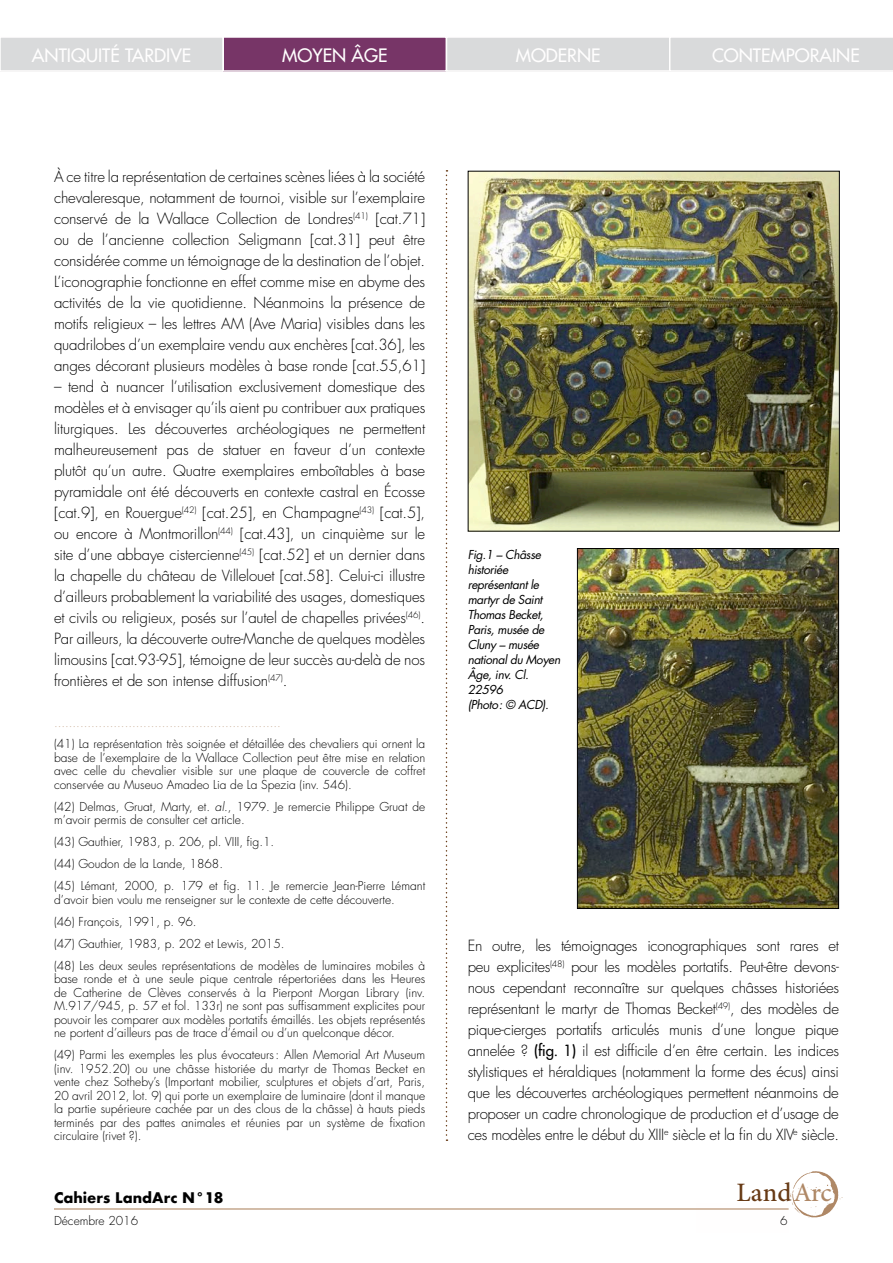
<style>
.page{position:relative;width:893px;height:1263px;background:#fff}
.page>*{position:absolute;margin:0;border:0;box-sizing:border-box;transform-origin:0 0}
.t1{font:500 26.55px "Minion Pro";color:#673a15}
.t2{font:18px "Futura";color:#fffefe}
.t3{font:300 15px/21px "Futura";letter-spacing:-.01em;color:#000;text-align:justify}
.t4{font:700 14.25px "Futura";color:#000}
.t5{font:300 12px/13.5px "Futura";color:#000;text-align:justify}
.t6{font:italic 12px/15px "Futura";letter-spacing:-.03em;color:#000}
.t7{font:300 12px "Futura";color:#c4a78d}
.s1{font-style:italic}
.s2{font-weight:400}
.s3{color:#af8866}
</style>
<div class="page">
<svg style="left:790px;top:1171px;width:53px;height:46px"></svg>
<hr style="left:54px;top:1208px;width:735px;height:2px;background:#c4a78d">
<svg style="left:446px;top:170px;width:1px;height:971px"></svg>
<div style="left:0;top:37px;width:223px;height:34px;background:#d9dadb"></div>
<div style="left:0;top:36px;width:224px;height:36px;border:2px solid #fffefe"></div>
<div style="left:223px;top:37px;width:223px;height:34px;background:#773567"></div>
<div style="left:222px;top:36px;width:225px;height:36px;border:2px solid #fffefe"></div>
<div style="left:446px;top:37px;width:224px;height:34px;background:#d9dadb"></div>
<div style="left:446px;top:36px;width:224px;height:36px;border:2px solid #fffefe"></div>
<svg style="left:669px;top:36px;width:224px;height:36px;background:#dcddde"></svg>
<img style="left:470px;top:173px;width:368px;height:356px">
<img style="left:579px;top:550px;width:258px;height:357px">
<div style="left:577px;top:548px;width:262px;height:361px;border:1px solid #000"></div>
<p class="t2" style="left:32px;top:45px;width:161px">ANTIQUITÉ TARDIVE</p>
<p class="t2" style="left:282px;top:45px;width:107px">MOYEN ÂGE</p>
<p class="t2" style="left:516px;top:45px;width:86px">MODERNE</p>
<p class="t2" style="left:712px;top:45px;width:149px">CONTEMPORAINE</p>
<p class="t3" style="left:54px;top:166px;width:373px">À ce titre la représentation de certaines scènes liées à la société chevaleresque, notamment de tournoi, visible sur l’exemplaire conservé de la Wallace Collection de Londres<sup>(41)</sup> [cat.71] ou de l’ancienne collection Seligmann [cat.31] peut être considérée comme un témoignage de la destination de l’objet.<br>L’iconographie fonctionne en effet comme mise en abyme des activités de la vie quotidienne. Néanmoins la présence de motifs religieux – les lettres AM (Ave Maria) visibles dans les quadrilobes d’un exemplaire vendu aux enchères [cat.36], les anges décorant plusieurs modèles à base ronde [cat.55,61]</p>
<p class="t3" style="left:54px;top:376px;width:373px">– tend à nuancer l’utilisation exclusivement domestique des modèles et à envisager qu’ils aient pu contribuer aux pratiques liturgiques. Les découvertes archéologiques ne permettent malheureusement pas de statuer en faveur d’un contexte plutôt qu’un autre. Quatre exemplaires emboîtables à base pyramidale ont été découverts en contexte castral en Écosse [cat.9], en Rouergue<sup>(42)</sup> [cat.25], en Champagne<sup>(43)</sup> [cat.5], ou encore à Montmorillon<sup>(44)</sup> [cat.43], un cinquième sur le site d’une abbaye cistercienne<sup>(45)</sup> [cat.52] et un dernier dans la chapelle du château de Villelouet [cat.58]. Celui-ci illustre d’ailleurs probablement la variabilité des usages, domestiques et civils ou religieux, posés sur l’autel de chapelles privées<sup>(46)</sup>.<br>Par ailleurs, la découverte outre-Manche de quelques modèles limousins [cat.93-95], témoigne de leur succès au-delà de nos frontières et de son intense diffusion<sup>(47)</sup>.</p>
<p class="t7" style="left:54px;top:715px;width:228px">.............................................................</p>
<p class="t5" style="left:54px;top:737px;width:373px">(41) La représentation très soignée et détaillée des chevaliers qui ornent la base de l’exemplaire de la Wallace Collection peut être mise en relation avec celle du chevalier visible sur une plaque de couvercle de coffret conservée au Museuo Amadeo Lia de La Spezia (inv. 546).</p>
<p class="t5" style="left:54px;top:800px;width:373px">(42) Delmas, Gruat, Marty, et. <span class="s1">al</span>., 1979. Je remercie Philippe Gruat de m’avoir permis de consulter cet article.</p>
<p class="t5" style="left:54px;top:831px;width:373px;line-height:22px;text-align:left">(43) Gauthier, 1983, p. 206, pl. VIII, fig.1.<br>(44) Goudon de la Lande, 1868.<br>(45) Lémant, 2000, p. 179 et fig. 11. Je remercie Jean-Pierre Lémant</p>
<p class="t5" style="left:54px;top:889px;width:373px;line-height:22px;text-align:left">d’avoir bien voulu me renseigner sur le contexte de cette découverte.<br>(46) François, 1991, p. 96.<br>(47) Gauthier, 1983, p. 202 et Lewis, 2015.<br>(48) Les deux seules représentations de modèles de luminaires mobiles à</p>
<p class="t5" style="left:54px;top:972px;width:373px">base ronde et à une seule pique centrale répertoriées dans les Heures de Catherine de Clèves conservés à la Pierpont Morgan Library (inv.<br>M.917/945, p. 57 et fol. 133r) ne sont pas suffisamment explicites pour pouvoir les comparer aux modèles portatifs émaillés. Les objets représentés ne portent d’ailleurs pas de trace d’émail ou d’un quelconque décor.</p>
<p class="t5" style="left:54px;top:1048px;width:373px">(49) Parmi les exemples les plus évocateurs: Allen Memorial Art Museum (inv. 1952.20) ou une châsse historiée du martyr de Thomas Becket en vente chez Sotheby’s (Important mobilier, sculptures et objets d’art, Paris, 20 avril 2012, lot. 9) qui porte un exemplaire de luminaire (dont il manque la partie supérieure cachée par un des clous de la châsse) à hauts pieds terminés par des pattes animales et réunies par un système de fixation circulaire (rivet ?).</p>
<p class="t4" style="left:54px;top:1188px;width:171px">Cahiers LandArc N°18</p>
<p class="t5" style="left:54px;top:1214px;width:86px">Décembre 2016</p>
<p class="t6" style="left:468px;top:547px;width:94px">Fig.1 – Châsse historiée représentant le martyr de Saint<br>Thomas Becket,<br>Paris, musée de<br>Cluny – musée national du Moyen<br>Âge, inv. Cl.<br>22596<br>(Photo: © ACD).</p>
<p class="t3" style="left:468px;top:935px;width:373px">En outre, les témoignages iconographiques sont rares et peu explicites<sup>(48)</sup> pour les modèles portatifs. Peut-être devons&shy;nous cependant reconnaître sur quelques châsses historiées représentant le martyr de Thomas Becket<sup>(49)</sup>, des modèles de pique-cierges portatifs articulés munis d’une longue pique annelée ? <span class="s2">(fig. 1)</span> il est difficile d’en être certain. Les indices stylistiques et héraldiques (notamment la forme des écus) ainsi que les découvertes archéologiques permettent néanmoins de proposer un cadre chronologique de production et d’usage de ces modèles entre le début du XIII<sup>e</sup> siècle et la fin du XIV<sup>e</sup> siècle.</p>
<h1 class="t1" style="left:737px;top:1175px;width:96px">Land<span class="s3">Arc</span></h1>
<p class="t5" style="left:780px;top:1214px;width:9px">6</p>
</div>
